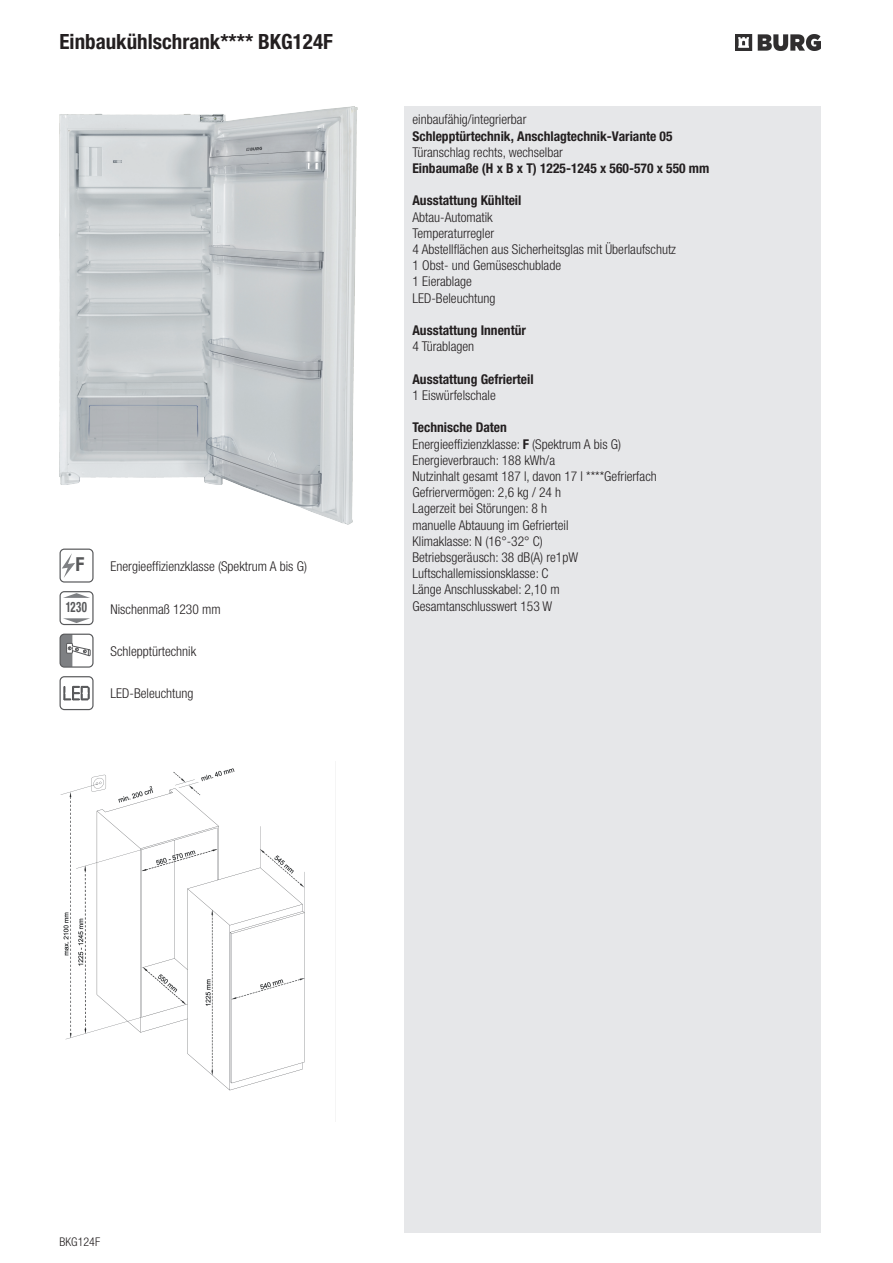
<style>
.page{position:relative;width:893px;height:1263px;background:#fff}
.page>*{position:absolute;margin:0;border:0;box-sizing:border-box;transform-origin:0 0}
.t1{font:700 condensed 21px "Helvetica Neue LT Pro";color:#231f20}
.t2{font:700 condensed 19.2px "Helvetica Neue LT Com";color:#57585a}
.t3{font:700 condensed 14.4px "Helvetica Neue LT Com";color:#57585a;scale:.75 1}
.t4{font:300 condensed 13.5px/16.2px "Helvetica Neue LT Pro";color:#231f20}
.t5{font:700 condensed 13.5px "Helvetica Neue LT Pro";color:#231f20}
.t6{font:300 condensed 12px "Helvetica Neue LT Pro";color:#231f20}
.s1{font-weight:700}
</style>
<div class="page">
<svg style="left:60px;top:634px;width:34px;height:34px"></svg>
<svg style="left:60px;top:676px;width:34px;height:34px"></svg>
<div style="left:404px;top:106px;width:417px;height:1127px;background:#e6e7e9"></div>
<img style="left:736px;top:35px;width:85px;height:15px">
<svg style="left:60px;top:591px;width:34px;height:34px"></svg>
<svg style="left:60px;top:549px;width:34px;height:34px"></svg>
<img style="left:60px;top:106px;width:297px;height:419px">
<img style="left:60px;top:768px;width:245px;height:323px">
<h1 class="t1" style="left:60px;top:29px;width:275px">Einbaukühlschrank**** BKG124F</h1>
<p class="t4" style="left:412px;top:112px;width:115px">einbaufähig/integrierbar</p>
<p class="t5" style="left:412px;top:128px;width:262px">Schlepptürtechnik, Anschlagtechnik-Variante 05</p>
<p class="t4" style="left:412px;top:144px;width:152px">Türanschlag rechts, wechselbar</p>
<p class="t5" style="left:412px;top:160px;width:298px">Einbaumaße (H x B x T) 1225-1245 x 560-570 x 550 mm</p>
<p class="t5" style="left:412px;top:193px;width:110px">Ausstattung Kühlteil</p>
<p class="t4" style="left:412px;top:209px;width:265px">Abtau-Automatik<br>Temperaturregler<br>4 Abstellflächen aus Sicherheitsglas mit Überlaufschutz<br>1 Obst- und Gemüseschublade<br>1 Eierablage<br>LED-Beleuchtung</p>
<p class="t5" style="left:412px;top:322px;width:115px">Ausstattung Innentür</p>
<p class="t4" style="left:412px;top:338px;width:63px">4 Türablagen</p>
<p class="t5" style="left:412px;top:371px;width:123px">Ausstattung Gefrierteil</p>
<p class="t4" style="left:412px;top:387px;width:85px">1 Eiswürfelschale</p>
<p class="t4" style="left:412px;top:419px;width:246px"><span class="s1">Technische Daten<br></span>Energieeffizienzklasse: <span class="s1">F</span> (Spektrum A bis G)<br>Energieverbrauch: 188 kWh/a<br>Nutzinhalt gesamt 187 l, davon 17 l ****Gefrierfach<br>Gefriervermögen: 2,6 kg / 24 h<br>Lagerzeit bei Störungen: 8 h<br>manuelle Abtauung im Gefrierteil<br>Klimaklasse: N (16°-32° C)<br>Betriebsgeräusch: 38 dB(A) re1pW<br>Luftschallemissionsklasse: C<br>Länge Anschlusskabel: 2,10 m</p>
<h2 class="t2" style="left:76px;top:553px;width:10px">F</h2>
<p class="t4" style="left:111px;top:558px;width:198px">Energieeffizienzklasse (Spektrum A bis G)</p>
<p class="t4" style="left:111px;top:601px;width:112px">Nischenmaß 1230 mm</p>
<p class="t4" style="left:111px;top:643px;width:87px">Schlepptürtechnik</p>
<p class="t4" style="left:111px;top:685px;width:84px">LED-Beleuchtung</p>
<p class="t3" style="left:66px;top:599px;width:30px">1230</p>
<p class="t4" style="left:412px;top:598px;width:141px">Gesamtanschlusswert 153 W</p>
<p class="t6" style="left:60px;top:1235px;width:42px">BKG124F</p>
</div>
